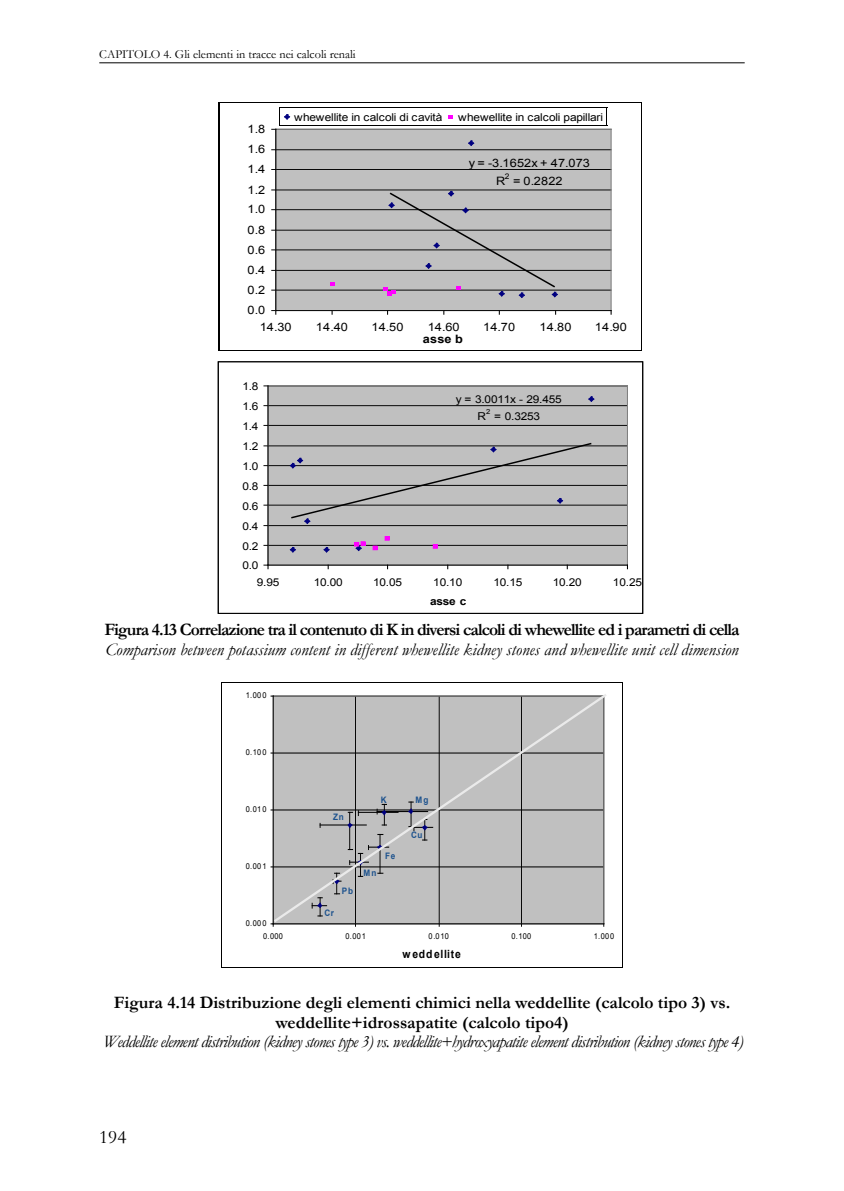
<style>
.page{position:relative;width:844px;height:1191px;background:#fff}
.page>*{position:absolute;margin:0;border:0;box-sizing:border-box;transform-origin:0 0}
.t1{font:19.25px "Garamond";color:#000}
.t2{font:italic 17.5px "Garamond";letter-spacing:-.04em;color:#000}
.t3{font:700 17.5px/19.6px "Garamond";color:#000;text-align:center}
.t4{font:italic 17.5px "Garamond";color:#000}
.t5{font:700 17.5px "Garamond";letter-spacing:-.05em;color:#000}
.t6{font:12.25px "Garamond";color:#000}
.t7{font:11.55px/17.5px "Arial";letter-spacing:.01em;color:#000;scale:1.1 1}
.t8{font:700 11.55px "Arial";color:#000;scale:1.1 1}
.t9{font:700 11.38px "Arial";letter-spacing:.07em;color:#000;scale:.91 1}
.t10{font:10.85px/16.1px "Arial";letter-spacing:-.015em;color:#000;scale:1.1 1}
.t11{font:700 10.85px "Arial";color:#000;scale:1.1 1}
.t12{font:700 8.92px "Arial";letter-spacing:.095em;color:#1d528d;scale:.91 1}
.t13{font:8.05px "Arial";letter-spacing:.03em;color:#000;scale:.91 1}
.t14{font:700 8.05px "Arial";color:#000;scale:.91 1}
.t15{font:7.7px "Arial";color:#000;scale:1.1 1}
.t16{font:7px "Arial";color:#000;scale:1.1 1}
</style>
<div class="page">
<hr style="left:99px;top:62px;width:645px;height:1px;background:#000">
<hr style="left:641px;top:102px;width:1px;height:249px;background:#000">
<div style="left:276px;top:129px;width:335px;height:181px;background:#c0c0c0"></div>
<hr style="left:276px;top:290px;width:335px;height:1px;background:#000">
<hr style="left:276px;top:270px;width:335px;height:1px;background:#000">
<hr style="left:276px;top:250px;width:335px;height:1px;background:#000">
<hr style="left:276px;top:230px;width:335px;height:1px;background:#000">
<hr style="left:276px;top:209px;width:335px;height:1px;background:#000">
<hr style="left:276px;top:190px;width:335px;height:1px;background:#000">
<hr style="left:276px;top:169px;width:335px;height:1px;background:#000">
<hr style="left:276px;top:149px;width:335px;height:1px;background:#000">
<hr style="left:276px;top:129px;width:335px;height:1px;background:#808080">
<hr style="left:610px;top:129px;width:1px;height:181px;background:#808080">
<hr style="left:275px;top:129px;width:1px;height:181px;background:#000">
<hr style="left:276px;top:310px;width:335px;height:1px;background:#000">
<svg style="left:468px;top:140px;width:6px;height:6px"></svg>
<svg style="left:330px;top:282px;width:5px;height:4px"></svg>
<svg style="left:383px;top:191px;width:174px;height:107px"></svg>
<hr style="left:279px;top:107px;width:328px;height:1px;background:#000">
<svg style="left:606px;top:108px;width:1px;height:17px"></svg>
<hr style="left:279px;top:125px;width:328px;height:1px;background:#000">
<svg style="left:272px;top:108px;width:18px;height:22px"></svg>
<svg style="left:448px;top:115px;width:5px;height:4px"></svg>
<hr style="left:219px;top:102px;width:422px;height:1px;background:#000">
<hr style="left:640px;top:102px;width:1px;height:249px;background:#000">
<hr style="left:219px;top:350px;width:422px;height:1px;background:#000">
<hr style="left:219px;top:102px;width:1px;height:249px;background:#000">
<div style="left:268px;top:386px;width:359px;height:179px;background:#c0c0c0"></div>
<hr style="left:268px;top:545px;width:359px;height:1px;background:#000">
<hr style="left:268px;top:525px;width:359px;height:1px;background:#000">
<hr style="left:268px;top:505px;width:359px;height:1px;background:#000">
<hr style="left:268px;top:485px;width:359px;height:1px;background:#000">
<hr style="left:268px;top:465px;width:359px;height:1px;background:#000">
<hr style="left:268px;top:445px;width:359px;height:1px;background:#000">
<hr style="left:268px;top:425px;width:359px;height:1px;background:#000">
<hr style="left:268px;top:405px;width:359px;height:1px;background:#000">
<hr style="left:268px;top:385px;width:359px;height:1px;background:#808080">
<hr style="left:627px;top:386px;width:1px;height:179px;background:#808080">
<hr style="left:267px;top:386px;width:1px;height:179px;background:#000">
<hr style="left:268px;top:565px;width:359px;height:1px;background:#000">
<svg style="left:290px;top:547px;width:6px;height:5px"></svg>
<svg style="left:323px;top:547px;width:6px;height:5px"></svg>
<svg style="left:588px;top:396px;width:6px;height:6px"></svg>
<svg style="left:354px;top:541px;width:11px;height:10px"></svg>
<svg style="left:385px;top:536px;width:4px;height:4px"></svg>
<svg style="left:433px;top:544px;width:4px;height:4px"></svg>
<svg style="left:373px;top:546px;width:4px;height:4px"></svg>
<svg style="left:290px;top:442px;width:302px;height:82px"></svg>
<div style="left:218px;top:361px;width:425px;height:253px;border:1px solid #000"></div>
<hr style="left:221px;top:682px;width:401px;height:1px;background:#000">
<hr style="left:622px;top:682px;width:1px;height:286px;background:#000">
<hr style="left:221px;top:967px;width:401px;height:1px;background:#000">
<hr style="left:221px;top:682px;width:1px;height:286px;background:#000">
<svg style="left:272px;top:694px;width:335px;height:230px"></svg>
<p class="t6" style="left:99px;top:46px;width:258px">CAPITOLO 4. Gli elementi in tracce nei calcoli renali</p>
<p class="t7" style="left:247px;top:120px;width:17px">1.8</p>
<p class="t7" style="left:247px;top:141px;width:17px">1.6</p>
<p class="t7" style="left:247px;top:160px;width:17px">1.4</p>
<p class="t7" style="left:247px;top:181px;width:17px">1.2</p>
<p class="t7" style="left:247px;top:201px;width:17px">1.0</p>
<p class="t7" style="left:247px;top:221px;width:17px">0.8</p>
<p class="t8" style="left:235px;top:224px;width:32px">K w%</p>
<p class="t7" style="left:247px;top:241px;width:17px">0.6</p>
<p class="t7" style="left:247px;top:261px;width:17px">0.4</p>
<p class="t7" style="left:247px;top:281px;width:17px">0.2</p>
<p class="t7" style="left:247px;top:301px;width:17px">0.0</p>
<p class="t10" style="left:294px;top:109px;width:136px">whewellite in calcoli di cavità</p>
<p class="t10" style="left:458px;top:109px;width:133px">whewellite in calcoli papillari</p>
<p class="t7" style="left:496px;top:155px;width:87px;text-indent:-27px">y = -3.1652x + 47.073<br>R</p>
<p class="t15" style="left:505px;top:171px;width:6px">2</p>
<p class="t7" style="left:513px;top:172px;width:47px">= 0.2822</p>
<p class="t7" style="left:260px;top:318px;width:31px">14.30</p>
<p class="t7" style="left:316px;top:318px;width:31px">14.40</p>
<p class="t7" style="left:371px;top:318px;width:31px">14.50</p>
<p class="t7" style="left:427px;top:318px;width:31px">14.60</p>
<p class="t7" style="left:483px;top:318px;width:31px">14.70</p>
<p class="t7" style="left:539px;top:318px;width:31px">14.80</p>
<p class="t7" style="left:594px;top:318px;width:31px">14.90</p>
<p class="t8" style="left:423px;top:332px;width:38px">asse b</p>
<p class="t10" style="left:242px;top:378px;width:16px">1.8</p>
<p class="t10" style="left:242px;top:398px;width:16px">1.6</p>
<p class="t10" style="left:242px;top:418px;width:16px">1.4</p>
<p class="t10" style="left:242px;top:438px;width:16px">1.2</p>
<p class="t10" style="left:242px;top:458px;width:16px">1.0</p>
<p class="t11" style="left:233px;top:477px;width:30px">K w%</p>
<p class="t10" style="left:242px;top:478px;width:16px">0.8</p>
<p class="t10" style="left:242px;top:498px;width:16px">0.6</p>
<p class="t10" style="left:242px;top:518px;width:16px">0.4</p>
<p class="t10" style="left:242px;top:538px;width:16px">0.2</p>
<p class="t10" style="left:242px;top:558px;width:16px">0.0</p>
<p class="t10" style="left:477px;top:392px;width:78px;text-indent:-22px">y = 3.0011x - 29.455<br>R</p>
<p class="t16" style="left:486px;top:407px;width:5px">2</p>
<p class="t10" style="left:494px;top:408px;width:43px">= 0.3253</p>
<p class="t10" style="left:257px;top:574px;width:22px">9.95</p>
<p class="t10" style="left:313px;top:574px;width:28px">10.00</p>
<p class="t10" style="left:373px;top:574px;width:28px">10.05</p>
<p class="t10" style="left:433px;top:574px;width:28px">10.10</p>
<p class="t10" style="left:493px;top:574px;width:28px">10.15</p>
<p class="t10" style="left:552px;top:574px;width:28px">10.20</p>
<p class="t10" style="left:612px;top:574px;width:28px">10.25</p>
<p class="t11" style="left:430px;top:593px;width:34px">asse c</p>
<h2 class="t5" style="left:104px;top:619px;width:636px">Figura 4.13 Correlazione tra il contenuto di K in diversi calcoli di whewellite ed i parametri di cella</h2>
<h2 class="t4" style="left:105px;top:639px;width:634px">Comparison between potassium content in different whewellite kidney stones and whewellite unit cell dimension</h2>
<p class="t13" style="left:246px;top:690px;width:24px">1.000</p>
<p class="t13" style="left:246px;top:747px;width:24px">0.100</p>
<p class="t13" style="left:246px;top:804px;width:24px">0.010</p>
<p class="t13" style="left:246px;top:861px;width:24px">0.001</p>
<p class="t13" style="left:246px;top:918px;width:24px">0.000</p>
<p class="t12" style="left:333px;top:811px;width:13px">Zn</p>
<p class="t12" style="left:380px;top:794px;width:8px">K</p>
<p class="t12" style="left:324px;top:907px;width:12px">Cr</p>
<p class="t12" style="left:341px;top:884px;width:14px">Pb</p>
<p class="t12" style="left:363px;top:867px;width:16px">Mn</p>
<p class="t12" style="left:385px;top:850px;width:13px">Fe</p>
<p class="t12" style="left:415px;top:794px;width:16px">Mg</p>
<p class="t12" style="left:411px;top:828px;width:14px">Cu</p>
<p class="t13" style="left:263px;top:930px;width:23px">0.000</p>
<p class="t13" style="left:345px;top:930px;width:24px">0.001</p>
<p class="t13" style="left:428px;top:930px;width:24px">0.010</p>
<p class="t13" style="left:511px;top:930px;width:23px">0.100</p>
<p class="t13" style="left:593px;top:930px;width:24px">1.000</p>
<p class="t14" style="left:427px;top:945px;width:27px">tipo 3</p>
<p class="t9" style="left:402px;top:946px;width:66px">w eddellite</p>
<h2 class="t3" style="left:114px;top:992px;width:617px">Figura 4.14 Distribuzione degli elementi chimici nella weddellite (calcolo tipo 3) vs. weddellite+idrossapatite (calcolo tipo4)</h2>
<h2 class="t2" style="left:104px;top:1031px;width:641px">Weddellite element distribution (kidney stones type 3) vs. weddellite+hydroxyapatite element distribution (kidney stones type 4)</h2>
<h1 class="t1" style="left:99px;top:1125px;width:29px">194</h1>
</div>
